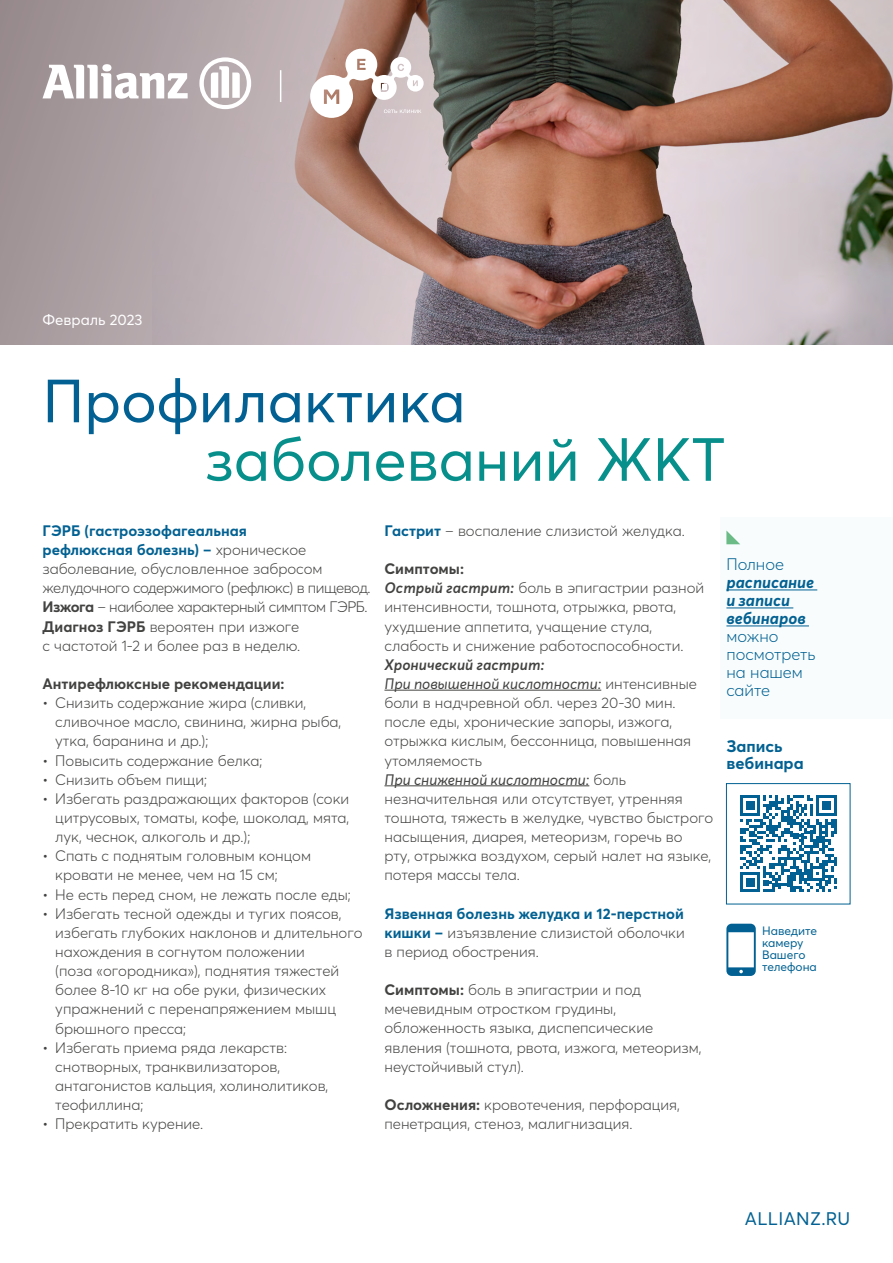
<style>
.page{position:relative;width:893px;height:1263px;background:#fff}
.page>*{position:absolute;margin:0;border:0;box-sizing:border-box;transform-origin:0 0}
.t1{font:60px "Averta CY";color:#078f8c}
.t2{font:60px "Averta CY";color:#026192}
.t3{font:18px "Averta CY";letter-spacing:.025em;color:#026192}
.t4{font:300 16.5px/18px "Averta CY";color:#026192}
.t5{font:italic 700 16.5px/18px "Averta CY";color:#026192}
.t6{font:700 16.5px/16.5px "Averta CY";color:#026192}
.t7{font:300 15px/19.2px "Averta CY";color:#424241}
.t8{font:300 15px/19.2px "Averta CY";letter-spacing:-.03em;color:#424241}
.t9{font:700 15px "Averta CY";color:#424241}
.t10{font:15px "Averta CY";color:#fff}
.t11{font:12px/12px "Averta CY";color:#026192}
.s1{font-weight:700;color:#026192}
.s2{font-weight:700}
.s3{font-weight:600;font-style:italic}
.s4{font-weight:400;font-style:italic}
</style>
<div class="page">
<svg style="left:0;top:0;width:893px;height:344px;background:#a48f8b"></svg>
<div style="left:720px;top:517px;width:173px;height:202px;background:#f8fcfd"></div>
<svg style="left:43px;top:64px;width:145px;height:35px"></svg>
<svg style="left:199px;top:57px;width:52px;height:52px"></svg>
<hr style="left:280px;top:70px;width:1px;height:32px;background:#fff">
<hr style="left:726px;top:589px;width:91px;height:1px;background:#026192">
<hr style="left:726px;top:607px;width:67px;height:1px;background:#026192">
<hr style="left:726px;top:625px;width:83px;height:1px;background:#026192">
<svg style="left:310px;top:49px;width:114px;height:69px"></svg>
<hr style="left:384px;top:690px;width:217px;height:1px;background:#424241">
<hr style="left:384px;top:785px;width:205px;height:1px;background:#424241">
<svg style="left:740px;top:795px;width:97px;height:97px"></svg>
<div style="left:726px;top:783px;width:124px;height:121px;border:1px solid #026192"></div>
<svg style="left:726px;top:530px;width:14px;height:14px"></svg>
<svg style="left:726px;top:924px;width:30px;height:52px"></svg>
<p class="t10" style="left:43px;top:310px;width:102px">Февраль 2023</p>
<h1 class="t2" style="left:43px;top:360px;width:424px">Профилактика</h1>
<h1 class="t1" style="left:205px;top:418px;width:522px">заболеваний ЖКТ</h1>
<p class="t8" style="left:43px;top:520px;width:330px"><span class="s1">ГЭРБ (гастроэзофагеальная<br>рефлюксная болезнь) –</span> хроническое заболевание, обусловленное забросом желудочного содержимого (рефлюкс) в пищевод.<br><span class="s2">Изжога</span> – наиболее характерный симптом ГЭРБ.<br><span class="s2">Диагноз ГЭРБ</span> вероятен при изжоге<br>с частотой 1-2 и более раз в неделю.</p>
<p class="t9" style="left:43px;top:673px;width:244px">Антирефлюксные рекомендации:</p>
<p class="t7" style="left:55px;top:693px;width:288px;text-indent:-13px">• Снизить содержание жира (сливки, сливочное масло, свинина, жирна рыба, утка, баранина и др.);</p>
<p class="t7" style="left:43px;top:750px;width:221px">• Повысить содержание белка;</p>
<p class="t7" style="left:43px;top:769px;width:166px">• Снизить объем пищи;</p>
<p class="t7" style="left:55px;top:788px;width:296px;text-align:justify;text-indent:-13px">• Избегать раздражающих факторов (соки цитрусовых, томаты, кофе, шоколад, мята, лук, чеснок, алкоголь и др.);</p>
<p class="t7" style="left:55px;top:846px;width:257px;text-indent:-13px">• Спать с поднятым головным концом кровати не менее, чем на 15 см;</p>
<p class="t7" style="left:43px;top:884px;width:310px">• Не есть перед сном, не лежать после еды;</p>
<p class="t7" style="left:55px;top:903px;width:309px;text-indent:-13px">• Избегать тесной одежды и тугих поясов, избегать глубоких наклонов и длительного нахождения в согнутом положении<br>(поза «огородника»), поднятия тяжестей более 8-10 кг на обе руки, физических упражнений с перенапряжением мышц брюшного пресса;</p>
<p class="t7" style="left:55px;top:1037px;width:275px;text-indent:-13px">• Избегать приема ряда лекарств: снотворных, транквилизаторов, антагонистов кальция, холинолитиков, теофиллина;</p>
<p class="t7" style="left:43px;top:1114px;width:162px">• Прекратить курение.</p>
<p class="t7" style="left:384px;top:520px;width:302px"><span class="s1">Гастрит</span> – воспаление слизистой желудка.</p>
<p class="t7" style="left:384px;top:559px;width:321px"><span class="s2">Симптомы:<br></span><span class="s3">Острый гастрит:</span> боль в эпигастрии разной интенсивности, тошнота, отрыжка, рвота, ухудшение аппетита, учащение стула, слабость и снижение работоспособности.</p>
<p class="t7" style="left:384px;top:654px;width:330px"><span class="s3">Хронический гастрит:<br></span><span class="s4">При повышенной кислотности:</span> интенсивные боли в надчревной обл. через 20-30 мин. после еды, хронические запоры, изжога, отрыжка кислым, бессонница, повышенная утомляемость<br><span class="s4">При сниженной кислотности:</span> боль незначительная или отсутствует, утренняя тошнота, тяжесть в желудке, чувство быстрого насыщения, диарея, метеоризм, горечь во<br>рту, отрыжка воздухом, серый налет на языке, потеря массы тела.</p>
<p class="t7" style="left:384px;top:903px;width:302px;text-align:justify"><span class="s1">Язвенная болезнь желудка и 12-перстной кишки –</span> изъязвление слизистой оболочки в период обострения.</p>
<p class="t7" style="left:384px;top:980px;width:319px"><span class="s2">Симптомы:</span> боль в эпигастрии и под мечевидным отростком грудины, обложенность языка, диспепсические явления (тошнота, рвота, изжога, метеоризм, неустойчивый стул).</p>
<p class="t7" style="left:384px;top:1094px;width:297px"><span class="s2">Осложнения:</span> кровотечения, перфорация, пенетрация, стеноз, малигнизация.</p>
<p class="t4" style="left:726px;top:555px;width:59px">Полное</p>
<p class="t5" style="left:726px;top:574px;width:89px">расписание и записи вебинаров</p>
<p class="t4" style="left:726px;top:627px;width:91px">можно посмотреть на нашем сайте</p>
<p class="t6" style="left:726px;top:737px;width:79px">Запись вебинара</p>
<p class="t11" style="left:762px;top:925px;width:56px">Наведите камеру<br>Вашего телефона</p>
<p class="t3" style="left:745px;top:1206px;width:107px">ALLIANZ.RU</p>
</div>
